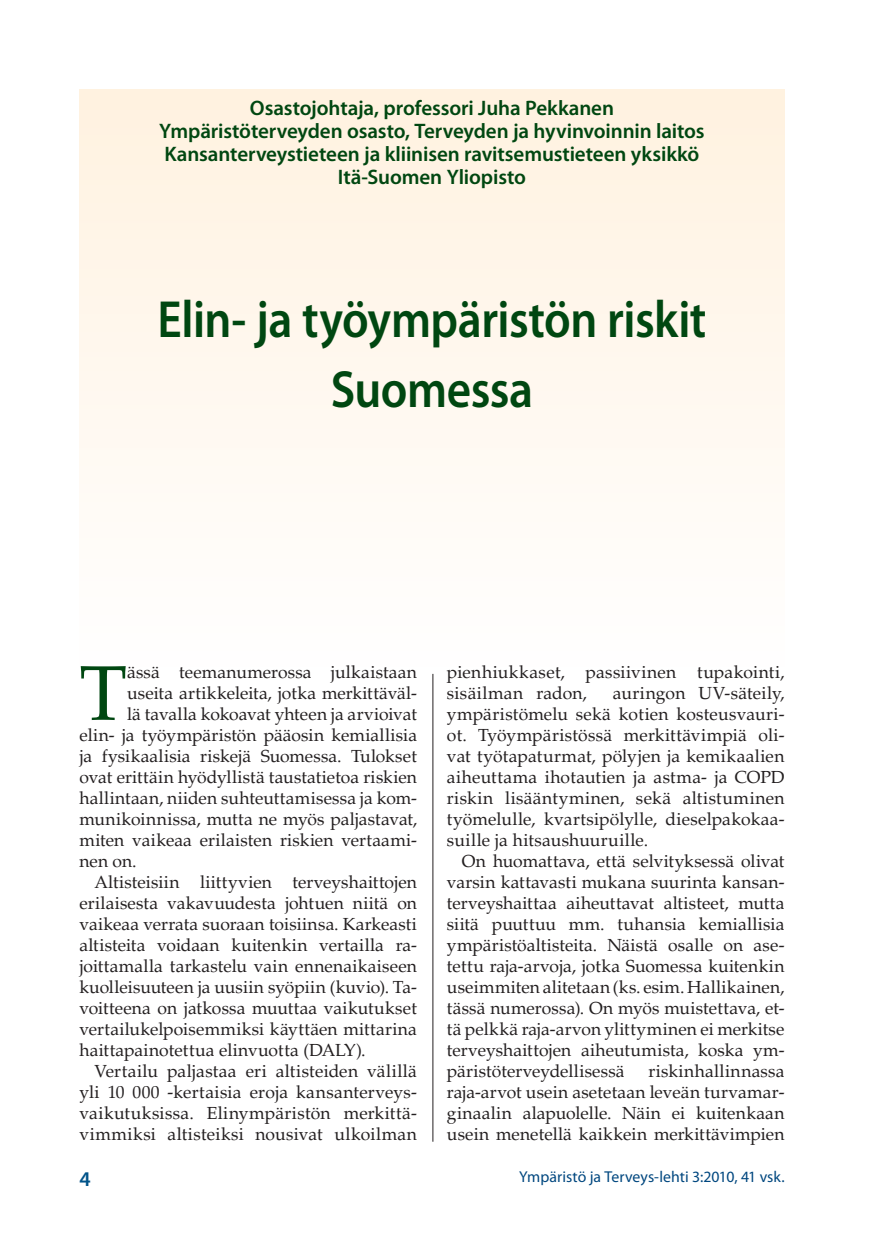
<style>
.page{position:relative;width:874px;height:1241px;background:#fff}
.page>*{position:absolute;margin:0;border:0;box-sizing:border-box;transform-origin:0 0}
.t1{font:77.52px "Palatino";color:#004711}
.t2{font:600 52.5px/70px "Myriad Pro";letter-spacing:-.01em;color:#004711;text-align:center;scale:.9 1}
.t3{font:600 21px/22.8px "Myriad Pro";letter-spacing:-.005em;color:#004711;text-align:center}
.t4{font:600 21px "Myriad Pro";color:#005389}
.t5{font:17.5px/21px "Palatino";letter-spacing:.01em;color:#231f20;text-align:justify}
.t6{font:15.75px "Myriad Pro";color:#00477f}
</style>
<div class="page">
<div style="left:79px;top:89px;width:705px;height:577px;background:linear-gradient(to bottom,#fff2df,#fffefe)"></div>
<hr style="left:432px;top:673px;width:1px;height:468px;background:#231f20">
<p class="t3" style="left:159px;top:96px;width:546px">Osastojohtaja, professori Juha Pekkanen Ympäristöterveyden osasto, Terveyden ja hyvinvoinnin laitos Kansanterveystieteen ja kliinisen ravitsemustieteen yksikkö Itä-Suomen Yliopisto</p>
<h2 class="t2" style="left:157px;top:283px;width:611px">Elin- ja työympäristön riskit<br>Suomessa</h2>
<h1 class="t1" style="left:79px;top:647px;width:49px">T</h1>
<p class="t5" style="left:127px;top:661px;width:291px">ässä teemanumerossa julkaistaan</p>
<p class="t5" style="left:127px;top:682px;width:291px">useita artikkeleita, jotka merkittäväl-</p>
<p class="t5" style="left:127px;top:703px;width:291px">lä tavalla kokoavat yhteen ja arvioivat</p>
<p class="t5" style="left:79px;top:724px;width:339px">elin- ja työympäristön pääosin kemiallisia</p>
<p class="t5" style="left:79px;top:745px;width:339px">ja fysikaalisia riskejä Suomessa. Tulokset</p>
<p class="t5" style="left:79px;top:766px;width:339px">ovat erittäin hyödyllistä taustatietoa riskien</p>
<p class="t5" style="left:79px;top:787px;width:339px">hallintaan, niiden suhteuttamisessa ja kom-</p>
<p class="t5" style="left:79px;top:808px;width:339px">munikoinnissa, mutta ne myös paljastavat,</p>
<p class="t5" style="left:79px;top:829px;width:339px">miten vaikeaa erilaisten riskien vertaami-</p>
<p class="t5" style="left:79px;top:850px;width:59px">nen on.</p>
<p class="t5" style="left:94px;top:871px;width:324px">Altisteisiin liittyvien terveyshaittojen</p>
<p class="t5" style="left:79px;top:892px;width:339px">erilaisesta vakavuudesta johtuen niitä on</p>
<p class="t5" style="left:79px;top:913px;width:339px">vaikeaa verrata suoraan toisiinsa. Karkeasti</p>
<p class="t5" style="left:79px;top:934px;width:339px">altisteita voidaan kuitenkin vertailla ra-</p>
<p class="t5" style="left:79px;top:955px;width:339px">joittamalla tarkastelu vain ennenaikaiseen</p>
<p class="t5" style="left:79px;top:976px;width:339px">kuolleisuuteen ja uusiin syöpiin (kuvio). Ta-</p>
<p class="t5" style="left:79px;top:997px;width:339px">voitteena on jatkossa muuttaa vaikutukset</p>
<p class="t5" style="left:79px;top:1018px;width:339px">vertailukelpoisemmiksi käyttäen mittarina</p>
<p class="t5" style="left:79px;top:1039px;width:287px">haittapainotettua elinvuotta (DALY).</p>
<p class="t5" style="left:94px;top:1060px;width:324px">Vertailu paljastaa eri altisteiden välillä</p>
<p class="t5" style="left:79px;top:1081px;width:339px">yli 10 000 -kertaisia eroja kansanterveys-</p>
<p class="t5" style="left:79px;top:1102px;width:339px">vaikutuksissa. Elinympäristön merkittä-</p>
<p class="t5" style="left:79px;top:1123px;width:339px">vimmiksi altisteiksi nousivat ulkoilman</p>
<p class="t5" style="left:446px;top:661px;width:339px">pienhiukkaset, passiivinen tupakointi, sisäilman radon,</p>
<p class="t5" style="left:446px;top:682px;width:339px;text-indent:166px">auringon UV-säteily, ympäristömelu sekä kotien kosteusvauri&shy;ot. Työympäristössä merkittävimpiä oli&shy;vat työtapaturmat, pölyjen ja kemikaalien aiheuttama ihotautien ja astma- ja COPD riskin lisääntyminen, sekä altistuminen työmelulle, kvartsipölylle, dieselpakokaa&shy;suille ja hitsaushuuruille.</p>
<p class="t5" style="left:446px;top:850px;width:339px;text-indent:15px">On huomattava, että selvityksessä olivat varsin kattavasti mukana suurinta kansan&shy;terveyshaittaa aiheuttavat altisteet, mutta siitä puuttuu mm. tuhansia kemiallisia ympäristöaltisteita. Näistä osalle on ase&shy;tettu raja-arvoja, jotka Suomessa kuitenkin useimmiten alitetaan (ks. esim. Hallikainen, tässä numerossa). On myös muistettava, et&shy;tä pelkkä raja-arvon ylittyminen ei merkitse terveyshaittojen aiheutumista, koska ym&shy;päristöterveydellisessä</p>
<p class="t5" style="left:446px;top:1060px;width:339px;text-indent:201px">riskinhallinnassa raja-arvot usein asetetaan leveän turvamar&shy;ginaalin alapuolelle. Näin ei kuitenkaan usein menetellä kaikkein merkittävimpien</p>
<p class="t4" style="left:79px;top:1165px;width:13px">4</p>
<p class="t6" style="left:519px;top:1167px;width:267px">Ympäristö ja Terveys-lehti 3:2010, 41 vsk.</p>
</div>
